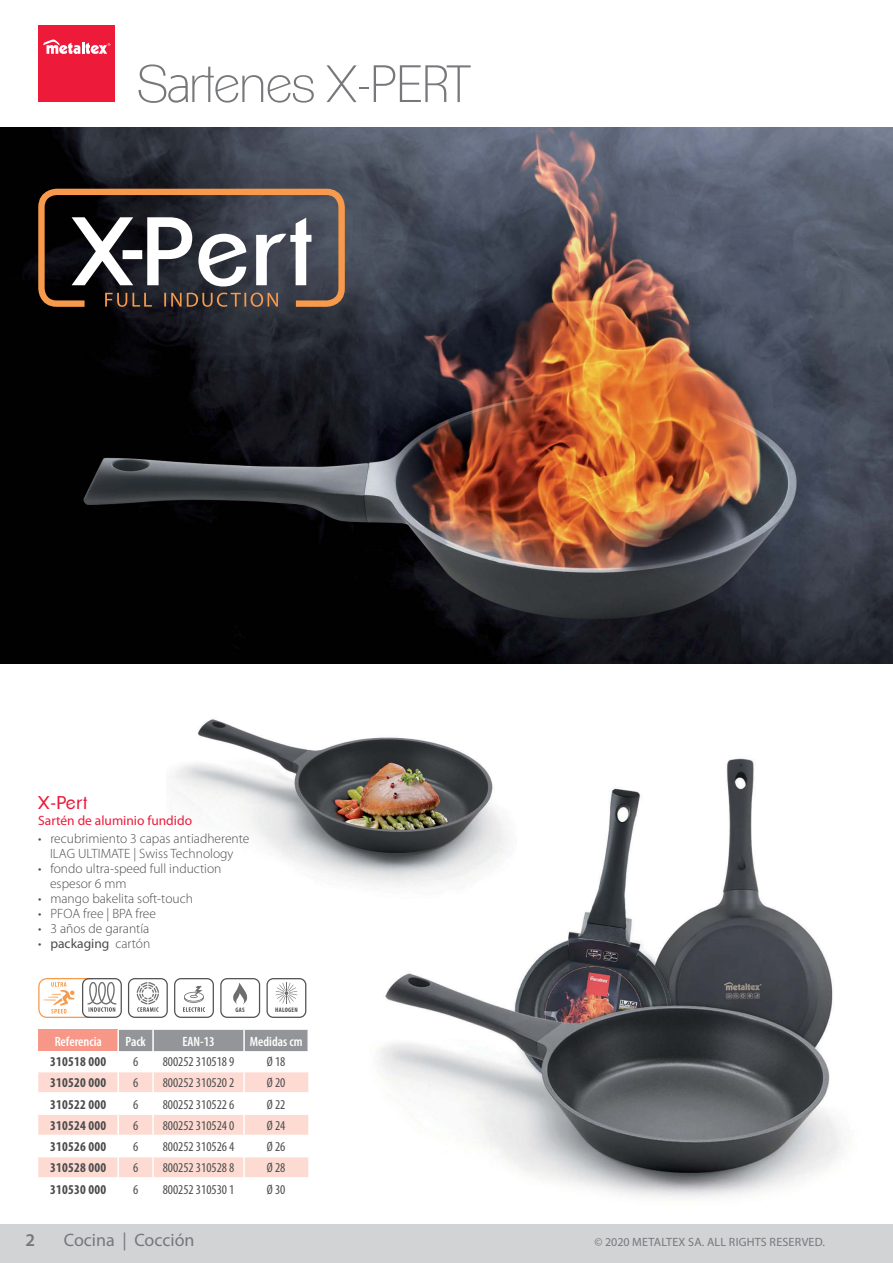
<style>
.page{position:relative;width:893px;height:1263px;background:#fff}
.page>*{position:absolute;margin:0;border:0;box-sizing:border-box;transform-origin:0 0}
.t1{font:51px "Blevio";color:#77787b}
.t2{font:18px "Myriad Pro";color:#77787b}
.t3{font:18px "Clemente P Dag";color:#ed1a3a}
.t4{font:600 18px "Myriad Pro";color:#77787b}
.t5{font:300 13.5px/15px "Myriad Pro";color:#4c4c4e;text-align:center}
.t6{font:condensed 13.5px "Myriad Pro";color:#4c4c4e}
.t7{font:700 condensed 13.5px "Myriad Pro";letter-spacing:.02em;color:#4c4c4e}
.t8{font:600 condensed 13.5px "Myriad Pro";color:#fff}
.t9{font:13.5px "Myriad Pro";color:#ed1a3a}
.t10{font:13.5px "Myriad Pro";color:#4c4c4e}
.t11{font:12px "Myriad Pro";letter-spacing:.02em;color:#77787b}
.t12{font:700 condensed 6.6px "Myriad Pro";letter-spacing:.05em;color:#4f4f51}
.s1{font-weight:300}
</style>
<div class="page">
<img style="left:0;top:128px;width:893px;height:535px">
<img style="left:378px;top:758px;width:472px;height:440px">
<img style="left:173px;top:719px;width:343px;height:179px">
<div style="left:38px;top:26px;width:77px;height:76px;background:#ed1a3a"></div>
<svg style="left:43px;top:39px;width:67px;height:15px"></svg>
<div style="left:0;top:1225px;width:893px;height:38px;background:#d2d3d5"></div>
<div style="left:38px;top:189px;width:307px;height:118px;border:6px solid #f89a4b;border-radius:15px"></div>
<svg style="left:105px;top:293px;width:173px;height:14px;background:#574235"></svg>
<svg style="left:72px;top:217px;width:239px;height:69px"></svg>
<div style="left:82px;top:978px;width:40px;height:40px;border:1px solid #515153;border-radius:6px"></div>
<svg style="left:38px;top:978px;width:79px;height:40px"></svg>
<div style="left:174px;top:978px;width:40px;height:40px;border:1px solid #515153;border-radius:6px"></div>
<svg style="left:183px;top:986px;width:22px;height:26px"></svg>
<div style="left:128px;top:978px;width:40px;height:40px;border:1px solid #515153;border-radius:6px"></div>
<svg style="left:137px;top:982px;width:22px;height:30px"></svg>
<div style="left:220px;top:978px;width:40px;height:40px;border:1px solid #515153;border-radius:6px"></div>
<svg style="left:233px;top:983px;width:15px;height:21px"></svg>
<div style="left:266px;top:978px;width:40px;height:40px;border:1px solid #515153;border-radius:6px"></div>
<svg style="left:276px;top:982px;width:21px;height:22px"></svg>
<div style="left:38px;top:1030px;width:80px;height:21px;background:#f69787"></div>
<svg style="left:38px;top:1072px;width:270px;height:105px"></svg>
<hr style="left:38px;top:1113px;width:80px;height:2px;background:#fff">
<hr style="left:118px;top:1113px;width:35px;height:2px;background:#fff">
<hr style="left:117px;top:1115px;width:2px;height:20px;background:#fff">
<hr style="left:153px;top:1113px;width:91px;height:2px;background:#fff">
<hr style="left:152px;top:1115px;width:2px;height:20px;background:#fff">
<hr style="left:244px;top:1113px;width:64px;height:2px;background:#fff">
<hr style="left:243px;top:1115px;width:2px;height:20px;background:#fff">
<hr style="left:38px;top:1135px;width:80px;height:1px;background:#fff">
<hr style="left:118px;top:1135px;width:35px;height:1px;background:#fff">
<hr style="left:117px;top:1136px;width:2px;height:20px;background:#fff">
<hr style="left:153px;top:1135px;width:91px;height:1px;background:#fff">
<hr style="left:152px;top:1136px;width:2px;height:20px;background:#fff">
<hr style="left:244px;top:1135px;width:64px;height:1px;background:#fff">
<hr style="left:243px;top:1136px;width:2px;height:20px;background:#fff">
<hr style="left:38px;top:1156px;width:80px;height:1px;background:#fff">
<hr style="left:118px;top:1156px;width:35px;height:1px;background:#fff">
<hr style="left:117px;top:1157px;width:2px;height:20px;background:#fff">
<hr style="left:153px;top:1156px;width:91px;height:1px;background:#fff">
<hr style="left:152px;top:1157px;width:2px;height:20px;background:#fff">
<hr style="left:244px;top:1156px;width:64px;height:1px;background:#fff">
<hr style="left:243px;top:1157px;width:2px;height:20px;background:#fff">
<hr style="left:117px;top:1030px;width:2px;height:21px;background:#fff">
<div style="left:119px;top:1030px;width:189px;height:21px;background:#939598"></div>
<h1 class="t1" style="left:138px;top:65px;width:332px">Sartenes X-PERT</h1>
<h2 class="t3" style="left:38px;top:794px;width:50px">X-Pert</h2>
<p class="t9" style="left:38px;top:815px;width:155px">Sartén de aluminio fundido</p>
<p class="t5" style="left:38px;top:832px;width:213px">• recubrimiento 3 capas antiadherente<br>ILAG ULTIMATE | Swiss Technology</p>
<p class="t5" style="left:50px;top:862px;width:173px;text-align:left;text-indent:-12px">• fondo ultra-speed full induction espesor 6 mm</p>
<p class="t5" style="left:38px;top:892px;width:156px">• mango bakelita soft-touch</p>
<p class="t5" style="left:38px;top:907px;width:119px">• PFOA free | BPA free</p>
<p class="t5" style="left:38px;top:922px;width:113px">• 3 años de garantía</p>
<p class="t10" style="left:38px;top:938px;width:114px"><span class="s1">•</span> packaging <span class="s1">cartón</span></p>
<p class="t12" style="left:236px;top:1005px;width:11px">GAS</p>
<p class="t12" style="left:275px;top:1005px;width:24px">HALOGEN</p>
<p class="t8" style="left:55px;top:1033px;width:49px">Referencia</p>
<p class="t8" style="left:125px;top:1033px;width:22px">Pack</p>
<p class="t8" style="left:182px;top:1033px;width:34px">EAN-13</p>
<p class="t8" style="left:250px;top:1033px;width:54px">Medidas cm</p>
<p class="t7" style="left:50px;top:1053px;width:58px">310518 000</p>
<p class="t6" style="left:133px;top:1056px;width:7px">6</p>
<p class="t6" style="left:163px;top:1056px;width:73px">800252 310518 9</p>
<p class="t6" style="left:267px;top:1056px;width:20px">Ø 18</p>
<p class="t7" style="left:50px;top:1075px;width:58px">310520 000</p>
<p class="t6" style="left:133px;top:1078px;width:7px">6</p>
<p class="t6" style="left:163px;top:1078px;width:73px">800252 310520 2</p>
<p class="t6" style="left:267px;top:1078px;width:20px">Ø 20</p>
<p class="t7" style="left:50px;top:1096px;width:58px">310522 000</p>
<p class="t6" style="left:133px;top:1099px;width:7px">6</p>
<p class="t6" style="left:163px;top:1099px;width:73px">800252 310522 6</p>
<p class="t6" style="left:267px;top:1099px;width:20px">Ø 22</p>
<p class="t7" style="left:50px;top:1117px;width:58px">310524 000</p>
<p class="t6" style="left:133px;top:1120px;width:7px">6</p>
<p class="t6" style="left:163px;top:1120px;width:73px">800252 310524 0</p>
<p class="t6" style="left:267px;top:1120px;width:20px">Ø 24</p>
<p class="t7" style="left:50px;top:1138px;width:58px">310526 000</p>
<p class="t6" style="left:133px;top:1141px;width:7px">6</p>
<p class="t6" style="left:163px;top:1141px;width:73px">800252 310526 4</p>
<p class="t6" style="left:267px;top:1141px;width:20px">Ø 26</p>
<p class="t7" style="left:50px;top:1160px;width:58px">310528 000</p>
<p class="t6" style="left:133px;top:1163px;width:7px">6</p>
<p class="t6" style="left:163px;top:1163px;width:73px">800252 310528 8</p>
<p class="t6" style="left:267px;top:1163px;width:20px">Ø 28</p>
<p class="t7" style="left:50px;top:1181px;width:58px">310530 000</p>
<p class="t6" style="left:133px;top:1184px;width:7px">6</p>
<p class="t6" style="left:163px;top:1184px;width:73px">800252 310530 1</p>
<p class="t6" style="left:267px;top:1184px;width:20px">Ø 30</p>
<h2 class="t4" style="left:26px;top:1229px;width:11px">2</h2>
<h2 class="t2" style="left:64px;top:1233px;width:132px">Cocina | Cocción</h2>
<p class="t11" style="left:594px;top:1237px;width:232px">© 2020 METALTEX SA. ALL RIGHTS RESERVED.</p>
</div>
